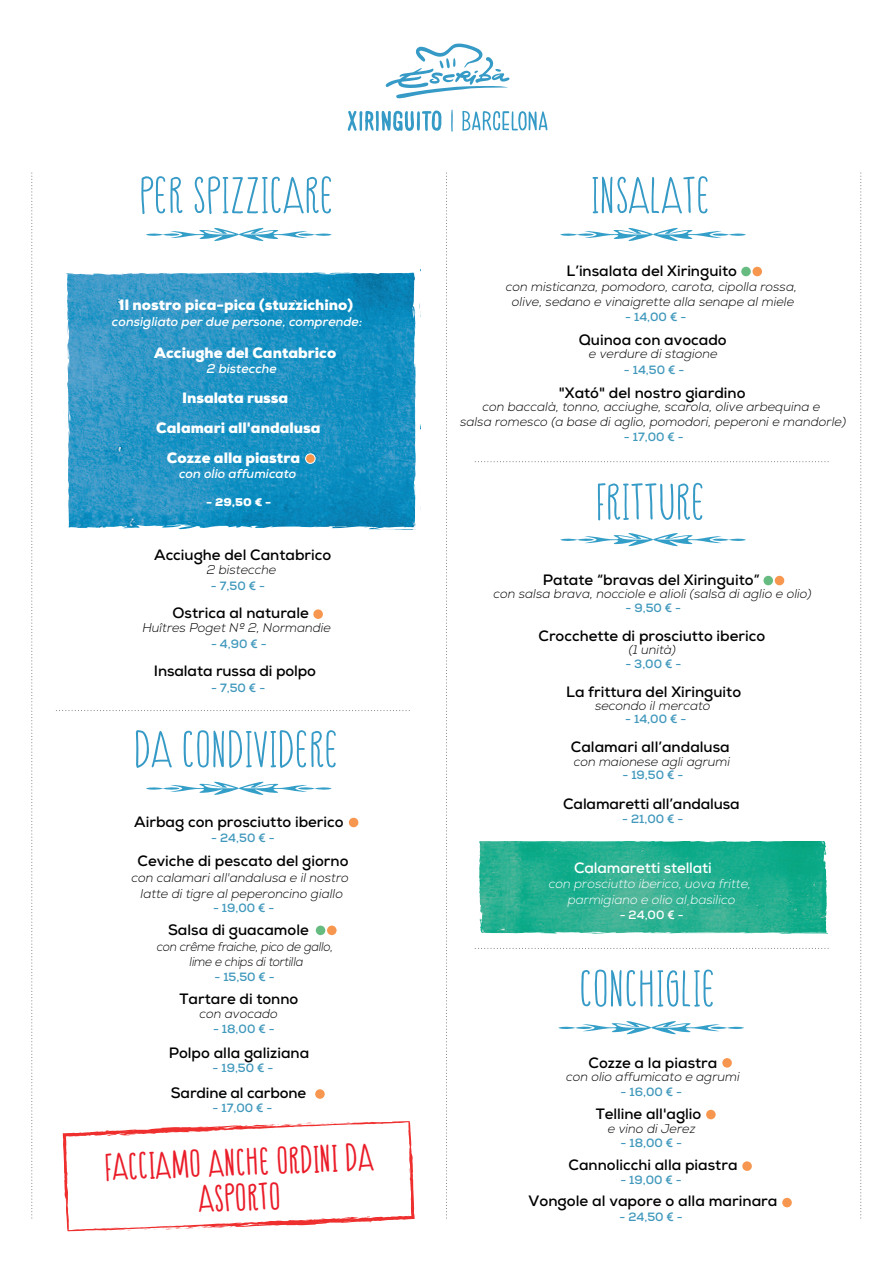
<style>
.page{position:relative;width:893px;height:1263px;background:#fff}
.page>*{position:absolute;margin:0;border:0;box-sizing:border-box;transform-origin:0 0}
.t1{font:900 45.9px "HAPPYCLOUD";letter-spacing:.02em;color:#369ac6;scale:1.11 1}
.t2{font:800 34.2px/35.2px "HAPPYCLOUD";color:#ea1c29;text-align:center;scale:1.11 1}
.t3{font:700 15px "Nexa";color:#000}
.t4{font:700 15px "Nexa";color:#000001}
.t5{font:900 15px "Nexa";color:#fff}
.t6{font:700 15px "Nexa";letter-spacing:-.01em;color:#fff}
.t7{font:italic 300 12.75px/15.3px "Nexa";color:#000001;text-align:center}
.t8{font:italic 700 12.75px "Nexa";color:#fff}
.t9{font:italic 300 12.75px/15.3px "Nexa";color:#fff;text-align:center}
.t10{font:italic 300 12.75px/14.4px "Nexa";letter-spacing:-.02em;color:#000001;text-align:center;scale:.94 1}
.t11{font:700 12px "Nexa";color:#4098bc}
.t12{font:700 12px "Nexa";color:#fff}
.t13{font:900 11.1px "Nexa";color:#fff;scale:1.07 1}
</style>
<div class="page">
<svg style="left:385px;top:43px;width:125px;height:56px"></svg>
<svg style="left:475px;top:948px;width:354px;height:1px"></svg>
<div style="left:721px;top:1161px;width:10px;height:10px;border:1px solid #fff;border-radius:50%"></div>
<div style="left:772px;top:1197px;width:10px;height:11px;border:1px solid #fff;border-radius:50%"></div>
<div style="left:718px;top:1058px;width:10px;height:10px;border:1px solid #fff;border-radius:50%"></div>
<div style="left:731px;top:1109px;width:10px;height:11px;border:1px solid #fff;border-radius:50%"></div>
<svg style="left:446px;top:173px;width:1px;height:1046px"></svg>
<svg style="left:31px;top:173px;width:1px;height:1046px"></svg>
<svg style="left:860px;top:173px;width:1px;height:1046px"></svg>
<svg style="left:475px;top:461px;width:354px;height:1px"></svg>
<div style="left:727px;top:266px;width:10px;height:11px;border:1px solid #fff;border-radius:50%"></div>
<div style="left:738px;top:266px;width:10px;height:11px;border:1px solid #fff;border-radius:50%"></div>
<div style="left:733px;top:575px;width:10px;height:11px;border:1px solid #fff;border-radius:50%"></div>
<div style="left:744px;top:575px;width:10px;height:11px;border:1px solid #fff;border-radius:50%"></div>
<svg style="left:451px;top:109px;width:2px;height:23px"></svg>
<svg style="left:462px;top:111px;width:85px;height:20px"></svg>
<svg style="left:348px;top:110px;width:94px;height:21px"></svg>
<svg style="left:146px;top:227px;width:185px;height:14px"></svg>
<svg style="left:560px;top:227px;width:186px;height:14px"></svg>
<div style="left:763px;top:576px;width:10px;height:9px;background:#66bb80;border-radius:50%"></div>
<div style="left:775px;top:576px;width:9px;height:9px;background:#f7964e;border-radius:50%"></div>
<svg style="left:560px;top:533px;width:186px;height:14px"></svg>
<div style="left:722px;top:1058px;width:10px;height:9px;background:#f7964e;border-radius:50%"></div>
<svg style="left:558px;top:1021px;width:186px;height:14px"></svg>
<div style="left:706px;top:1110px;width:10px;height:9px;background:#f7964e;border-radius:50%"></div>
<div style="left:742px;top:1161px;width:10px;height:10px;background:#f7964e;border-radius:50%"></div>
<div style="left:782px;top:1198px;width:10px;height:9px;background:#f7964e;border-radius:50%"></div>
<div style="left:741px;top:267px;width:10px;height:9px;background:#66bb80;border-radius:50%"></div>
<div style="left:752px;top:267px;width:10px;height:9px;background:#f7964e;border-radius:50%"></div>
<svg style="left:66px;top:269px;width:355px;height:261px;background:#2c98c6"></svg>
<div style="left:313px;top:609px;width:10px;height:10px;background:#f7964e;border-radius:50%"></div>
<div style="left:299px;top:1035px;width:10px;height:10px;border:1px solid #fff;border-radius:50%"></div>
<div style="left:307px;top:1074px;width:10px;height:10px;border:1px solid #fff;border-radius:50%"></div>
<div style="left:299px;top:925px;width:10px;height:10px;border:1px solid #fff;border-radius:50%"></div>
<div style="left:310px;top:925px;width:11px;height:10px;border:1px solid #fff;border-radius:50%"></div>
<svg style="left:146px;top:781px;width:185px;height:14px"></svg>
<div style="left:349px;top:818px;width:9px;height:9px;background:#f7964e;border-radius:50%"></div>
<div style="left:315px;top:1089px;width:10px;height:10px;background:#f7964e;border-radius:50%"></div>
<div style="left:316px;top:925px;width:9px;height:10px;background:#66bb80;border-radius:50%"></div>
<div style="left:327px;top:925px;width:10px;height:10px;background:#f7964e;border-radius:50%"></div>
<svg style="left:56px;top:710px;width:354px;height:1px"></svg>
<svg style="left:63px;top:1121px;width:351px;height:111px"></svg>
<svg style="left:479px;top:841px;width:349px;height:93px;background:#2ab192"></svg>
<h1 class="t1" style="left:141px;top:165px;width:176px">PER SPIZZICARE</h1>
<p class="t5" style="left:120px;top:295px;width:235px">Il nostro pica-pica (stuzzichino)</p>
<p class="t8" style="left:112px;top:313px;width:252px">consigliato per due persone, comprende:</p>
<p class="t5" style="left:154px;top:343px;width:184px">Acciughe del Cantabrico</p>
<p class="t8" style="left:207px;top:361px;width:71px">2 bistecche</p>
<p class="t5" style="left:182px;top:388px;width:108px">Insalata russa</p>
<p class="t5" style="left:156px;top:418px;width:166px">Calamari all'andalusa</p>
<p class="t8" style="left:179px;top:465px;width:119px">con olio affumicato</p>
<p class="t5" style="left:167px;top:448px;width:135px">Cozze alla piastra</p>
<p class="t13" style="left:206px;top:495px;width:62px">- 29,50 € -</p>
<p class="t3" style="left:154px;top:545px;width:179px">Acciughe del Cantabrico</p>
<p class="t7" style="left:207px;top:562px;width:71px">2 bistecche</p>
<p class="t11" style="left:211px;top:578px;width:56px">- 7,50 € -</p>
<p class="t3" style="left:173px;top:603px;width:138px">Ostrica al naturale</p>
<p class="t7" style="left:142px;top:620px;width:190px">Huîtres Poget Nº 2, Normandie</p>
<p class="t11" style="left:211px;top:636px;width:57px">- 4,90 € -</p>
<p class="t11" style="left:211px;top:680px;width:56px">- 7,50 € -</p>
<p class="t3" style="left:154px;top:661px;width:164px">Insalata russa di polpo</p>
<h1 class="t1" style="left:136px;top:719px;width:185px">DA CONDIVIDERE</h1>
<p class="t3" style="left:134px;top:812px;width:211px">Airbag con prosciutto iberico</p>
<p class="t11" style="left:211px;top:830px;width:65px">- 24,50 € -</p>
<p class="t3" style="left:137px;top:851px;width:213px">Ceviche di pescato del giorno</p>
<p class="t7" style="left:131px;top:870px;width:219px">con calamari all'andalusa e il nostro latte di tigre al peperoncino giallo</p>
<p class="t11" style="left:213px;top:900px;width:63px">- 19,00 € -</p>
<p class="t3" style="left:168px;top:920px;width:142px">Salsa di guacamole</p>
<p class="t10" style="left:157px;top:940px;width:189px">con crême fraiche, pico de gallo, lime e chips di tortilla</p>
<p class="t11" style="left:214px;top:969px;width:62px">- 15,50 € -</p>
<p class="t3" style="left:180px;top:989px;width:120px">Tartare di tonno</p>
<p class="t7" style="left:199px;top:1006px;width:80px">con avocado</p>
<p class="t3" style="left:169px;top:1043px;width:142px">Polpo alla galiziana</p>
<p class="t3" style="left:171px;top:1083px;width:137px">Sardine al carbone</p>
<p class="t11" style="left:213px;top:1021px;width:63px">- 18,00 € -</p>
<p class="t11" style="left:213px;top:1060px;width:62px">- 19,50 € -</p>
<p class="t11" style="left:213px;top:1100px;width:61px">- 17,00 € -</p>
<h2 class="t2" style="left:106px;top:1150px;width:243px;rotate:-2deg">FACCIAMO ANCHE ORDINI DA<br>ASPORTO</h2>
<h1 class="t1" style="left:592px;top:165px;width:109px">INSALATE</h1>
<p class="t3" style="left:567px;top:261px;width:172px">L’insalata del Xiringuito</p>
<p class="t7" style="left:506px;top:279px;width:293px">con misticanza, pomodoro, carota, cipolla rossa, olive, sedano e vinaigrette alla senape al miele</p>
<p class="t3" style="left:579px;top:330px;width:149px">Quinoa con avocado</p>
<p class="t7" style="left:589px;top:346px;width:130px">e verdure di stagione</p>
<p class="t3" style="left:559px;top:383px;width:188px">"Xató" del nostro giardino</p>
<p class="t7" style="left:460px;top:399px;width:387px">con baccalà, tonno, acciughe, scarola, olive arbequina e<br>salsa romesco (a base di aglio, pomodori, peperoni e mandorle)</p>
<p class="t11" style="left:625px;top:309px;width:63px">- 14,00 € -</p>
<p class="t11" style="left:624px;top:362px;width:62px">- 14,50 € -</p>
<p class="t11" style="left:624px;top:429px;width:61px">- 17,00 € -</p>
<h1 class="t1" style="left:598px;top:472px;width:99px">FRITTURE</h1>
<p class="t4" style="left:543px;top:570px;width:218px">Patate “bravas del Xiringuito”</p>
<p class="t7" style="left:494px;top:586px;width:319px">con salsa brava, nocciole e alioli (salsa di aglio e olio)</p>
<p class="t4" style="left:538px;top:626px;width:228px">Crocchette di prosciutto iberico</p>
<p class="t7" style="left:629px;top:642px;width:49px">(1 unità)</p>
<p class="t4" style="left:566px;top:682px;width:176px">La frittura del Xiringuito</p>
<p class="t7" style="left:595px;top:698px;width:117px">secondo il mercato</p>
<p class="t4" style="left:571px;top:738px;width:160px">Calamari all’andalusa</p>
<p class="t7" style="left:574px;top:754px;width:158px">con maionese agli agrumi</p>
<p class="t11" style="left:625px;top:600px;width:57px">- 9,50 € -</p>
<p class="t11" style="left:625px;top:656px;width:58px">- 3,00 € -</p>
<p class="t11" style="left:625px;top:712px;width:63px">- 14,00 € -</p>
<p class="t11" style="left:622px;top:767px;width:62px">- 19,50 € -</p>
<p class="t4" style="left:563px;top:794px;width:178px">Calamaretti all’andalusa</p>
<p class="t11" style="left:622px;top:811px;width:63px">- 21,00 € -</p>
<p class="t6" style="left:574px;top:858px;width:139px">Calamaretti stellati</p>
<p class="t9" style="left:549px;top:876px;width:204px">con prosciutto iberico, uova fritte, parmigiano e olio al basilico</p>
<p class="t12" style="left:620px;top:907px;width:65px">- 24,00 € -</p>
<h1 class="t1" style="left:581px;top:958px;width:123px">CONCHIGLIE</h1>
<p class="t3" style="left:588px;top:1053px;width:130px">Cozze a la piastra</p>
<p class="t7" style="left:566px;top:1069px;width:175px">con olio affumicato e agrumi</p>
<p class="t3" style="left:596px;top:1104px;width:107px">Telline all'aglio</p>
<p class="t7" style="left:608px;top:1121px;width:89px">e vino di Jerez</p>
<p class="t3" style="left:568px;top:1155px;width:171px">Cannolicchi alla piastra</p>
<p class="t3" style="left:529px;top:1191px;width:251px">Vongole al vapore o alla marinara</p>
<p class="t11" style="left:621px;top:1084px;width:63px">- 16,00 € -</p>
<p class="t11" style="left:621px;top:1135px;width:63px">- 18,00 € -</p>
<p class="t11" style="left:620px;top:1172px;width:63px">- 19,00 € -</p>
<p class="t11" style="left:619px;top:1209px;width:65px">- 24,50 € -</p>
</div>
